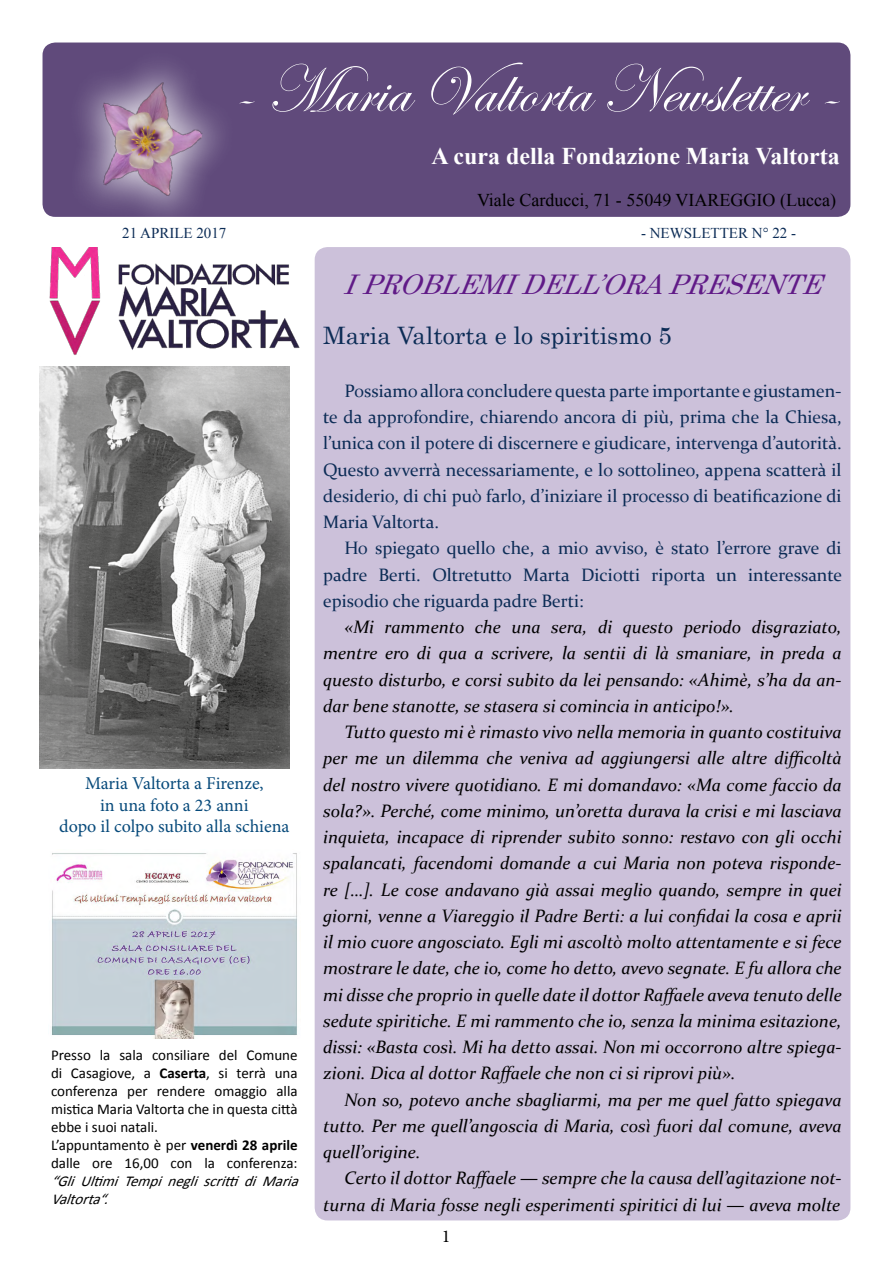
<style>
.page{position:relative;width:893px;height:1263px;background:#fff}
.page>*{position:absolute;margin:0;border:0;box-sizing:border-box;transform-origin:0 0}
.t1{font:67.5px "Edwardian Script ITC";color:#fff}
.t2{font:italic 27px "Century";color:#601a87}
.t3{font:700 24px "Times New Roman";color:#fff}
.t4{font:24px "Century";color:#0c2c56}
.t5{font:italic 18px/26.2px "Constantia";color:#000;text-align:justify}
.t6{font:18px/26.2px "Constantia";color:#0c2c56;text-align:justify}
.t7{font:18px/21.6px "Minion Pro";color:#074a7b;text-align:center}
.t8{font:18px "Times New Roman";color:#000}
.t9{font:18px "Minion Pro";color:#000}
.t10{font:15px/18px "Calibri";color:#000}
.t11{font:italic 15px/18px "Calibri";color:#000}
.t12{font:15px "Times New Roman";color:#0c2c56}
.s1{font-weight:700}
</style>
<div class="page">
<div style="left:315px;top:247px;width:535px;height:973px;background:#ccc1da;border-radius:13px"></div>
<div style="left:43px;top:43px;width:807px;height:174px;background:#604a7b;border-radius:13px"></div>
<svg style="left:42px;top:42px;width:215px;height:175px"></svg>
<img style="left:86px;top:70px;width:126px;height:134px">
<img style="left:49px;top:247px;width:251px;height:108px">
<img style="left:51px;top:853px;width:247px;height:185px">
<img style="left:39px;top:366px;width:251px;height:403px">
<h1 class="t1" style="left:230px;top:53px;width:611px">- Maria Valtorta Newsletter -</h1>
<h3 class="t3" style="left:432px;top:139px;width:410px">A cura della Fondazione Maria Valtorta</h3>
<p class="t8" style="left:477px;top:188px;width:360px">Viale Carducci, 71 - 55049 VIAREGGIO (Lucca)</p>
<p class="t12" style="left:122px;top:223px;width:106px">21 APRILE 2017</p>
<p class="t12" style="left:641px;top:223px;width:157px">- NEWSLETTER N° 22 -</p>
<p class="t7" style="left:59px;top:773px;width:232px">Maria Valtorta a Firenze,<br>in una foto a 23 anni<br>dopo il colpo subito alla schiena</p>
<p class="t10" style="left:51px;top:1046px;width:248px">Presso la sala consiliare del Comune di Casagiove, a <span class="s1">Caserta</span>, si terrà una conferenza per rendere omaggio alla mistica Maria Valtorta che in questa città ebbe i suoi natali.<br>L’appuntamento è per <span class="s1">venerdì 28 aprile </span>dalle ore 16,00 con la conferenza:</p>
<p class="t11" style="left:51px;top:1172px;width:255px">“GliUltimiTempinegliscrittidiMaria<br>Valtorta“.</p>
<h2 class="t2" style="left:343px;top:262px;width:495px">IPROBLEMIDELL’ORAPRESENTE</h2>
<h3 class="t4" style="left:323px;top:315px;width:350px">Maria Valtorta e lo spiritismo 5</h3>
<p class="t6" style="left:323px;top:377px;width:520px;text-indent:21px">Possiamo allora concludere questa parte importante e giustamen&shy;te da approfondire, chiarendo ancora di più, prima che la Chiesa, l’unica con il potere di discernere e giudicare, intervenga d’autorità.<br>Questo avverrà necessariamente, e lo sottolineo, appena scatterà il desiderio, di chi può farlo, d’iniziare il processo di beatificazione di Maria Valtorta.</p>
<p class="t6" style="left:323px;top:534px;width:520px;text-indent:21px">Ho spiegato quello che, a mio avviso, è stato l’errore grave di padre Berti. Oltretutto Marta Diciotti riporta un interessante episodio che riguarda padre Berti:</p>
<p class="t5" style="left:323px;top:613px;width:520px;text-indent:21px">«Mi rammento che una sera, di questo periodo disgraziato, mentre ero di qua a scrivere, la sentii di là smaniare, in preda a questo disturbo, e corsi subito da lei pensando: «Ahimè, s’ha da an&shy;dar bene stanotte, se stasera si comincia in anticipo!».</p>
<p class="t5" style="left:323px;top:718px;width:520px;text-indent:21px">Tutto questo mi è rimasto vivo nella memoria in quanto costituiva per me un dilemma che veniva ad aggiungersi alle altre difficoltà del nostro vivere quotidiano. E mi domandavo: «Ma come faccio da sola?». Perché, come minimo, un’oretta durava la crisi e mi lasciava inquieta, incapace di riprender subito sonno: restavo con gli occhi spalancati, facendomi domande a cui Maria non poteva risponde&shy;re […]. Le cose andavano già assai meglio quando, sempre in quei giorni, venne a Viareggio il Padre Berti: a lui confidai la cosa e aprii il mio cuore angosciato. Egli mi ascoltò molto attentamente e si fece mostrare le date, che io, come ho detto, avevo segnate. E fu allora che mi disse che proprio in quelle date il dottor Raffaele aveva tenuto delle sedute spiritiche. E mi rammento che io, senza la minima esitazione, dissi: «Basta così. Mi ha detto assai. Non mi occorrono altre spiega&shy;zioni. Dica al dottor Raffaele che non ci si riprovi più».</p>
<p class="t5" style="left:323px;top:1085px;width:520px;text-indent:21px">Non so, potevo anche sbagliarmi, ma per me quel fatto spiegava tutto. Per me quell’angoscia di Maria, così fuori dal comune, aveva quell’origine.</p>
<p class="t5" style="left:323px;top:1164px;width:520px;text-align:right">Certo il dottor Raffaele — sempre che la causa dell’agitazione not&shy;turna di Maria fosse negli esperimenti spiritici di lui — aveva molte</p>
<p class="t9" style="left:442px;top:1224px;width:10px">1</p>
</div>
